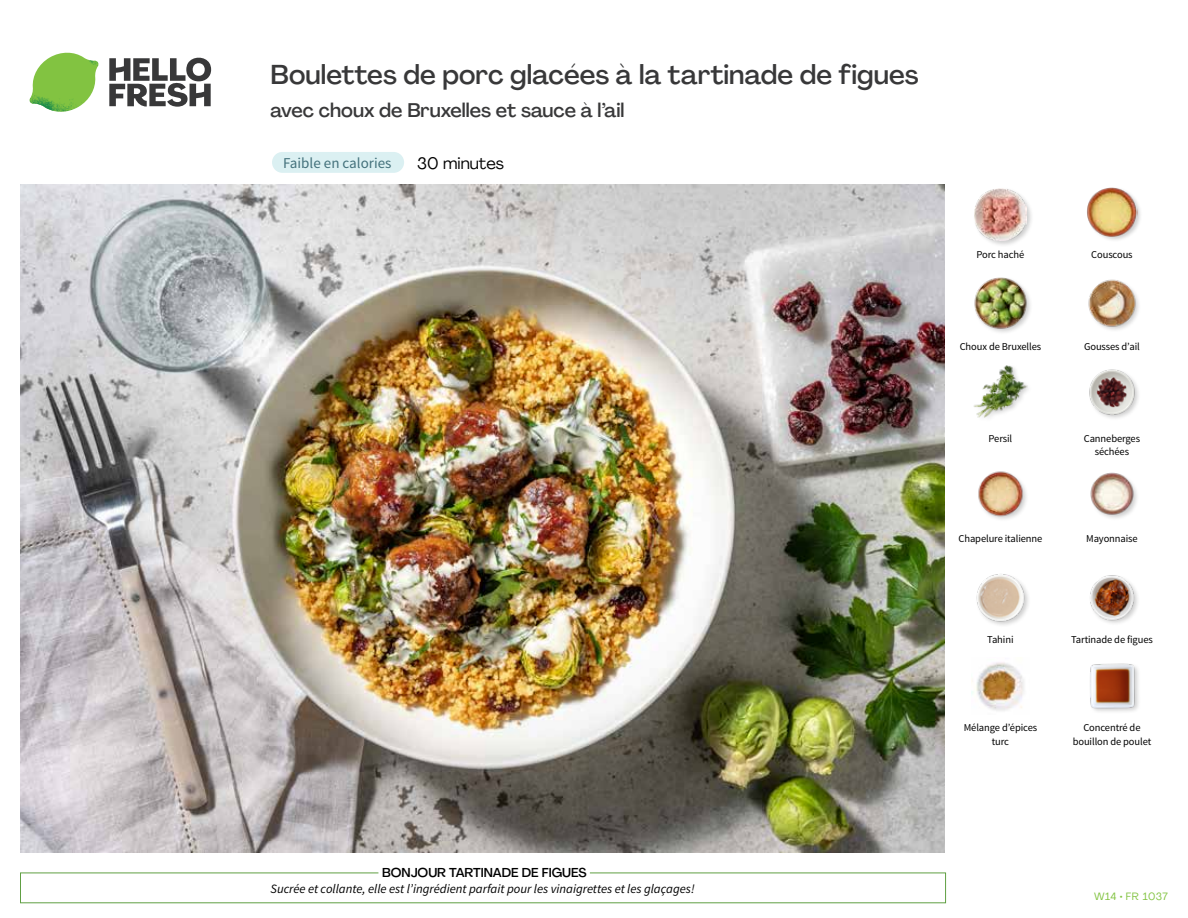
<style>
.page{position:relative;width:1188px;height:918px;background:#fff}
.page>*{position:absolute;margin:0;border:0;box-sizing:border-box;transform-origin:0 0}
.t1{font:500 27px "Agrandir";color:#383839}
.t2{font:500 19.5px "Agrandir";color:#383839}
.t3{font:16.5px "Agrandir";color:#000}
.t4{font:15px "Source Sans Pro";color:#43717b}
.t5{font:italic 12.75px "Source Sans Pro";color:#000}
.t6{font:500 12.75px "Agrandir";color:#000}
.t7{font:10.5px/13.5px "Source Sans Pro";letter-spacing:-.01em;color:#000;text-align:center}
.t8{font:10.5px "Agrandir";letter-spacing:.045em;color:#82c341}
</style>
<div class="page">
<svg style="left:109px;top:57px;width:102px;height:50px"></svg>
<svg style="left:34px;top:53px;width:62px;height:40px"></svg>
<img style="left:67px;top:53px;width:32px;height:26px">
<img style="left:33px;top:75px;width:59px;height:11px">
<img style="left:29px;top:79px;width:61px;height:33px">
<img style="left:65px;top:86px;width:27px;height:25px">
<div style="left:20px;top:873px;width:926px;height:30px;border:1px solid #609f43"></div>
<div style="left:378px;top:865px;width:212px;height:15px;background:#fff"></div>
<img style="left:21px;top:184px;width:924px;height:668px">
<div style="left:272px;top:152px;width:132px;height:21px;background:#dbf0f2;border-radius:10px"></div>
<img style="left:1090px;top:663px;width:49px;height:49px">
<img style="left:972px;top:662px;width:52px;height:49px">
<img style="left:1090px;top:575px;width:48px;height:48px">
<img style="left:976px;top:574px;width:53px;height:51px">
<img style="left:1090px;top:472px;width:47px;height:47px">
<img style="left:978px;top:471px;width:49px;height:49px">
<img style="left:1089px;top:369px;width:50px;height:50px">
<img style="left:973px;top:365px;width:55px;height:53px">
<img style="left:1088px;top:279px;width:51px;height:51px">
<img style="left:974px;top:277px;width:55px;height:55px">
<div style="left:1087px;top:187px;width:56px;height:56px;background:#000;opacity:.2"></div>
<img style="left:1087px;top:187px;width:51px;height:51px">
<div style="left:973px;top:187px;width:61px;height:61px;background:#000;opacity:.2"></div>
<img style="left:975px;top:188px;width:51px;height:52px">
<h1 class="t1" style="left:271px;top:58px;width:650px">Boulettes de porc glacées à la tartinade de figues</h1>
<h2 class="t2" style="left:271px;top:98px;width:355px">avec choux de Bruxelles et sauce à l’ail</h2>
<h3 class="t3" style="left:417px;top:153px;width:88px">30 minutes</h3>
<h3 class="t4" style="left:283px;top:154px;width:110px">Faible en calories</h3>
<p class="t7" style="left:977px;top:248px;width:49px">Porc haché</p>
<p class="t7" style="left:1091px;top:248px;width:43px">Couscous</p>
<p class="t7" style="left:960px;top:340px;width:83px">Choux de Bruxelles</p>
<p class="t7" style="left:1084px;top:340px;width:57px">Gousses d’ail</p>
<p class="t7" style="left:989px;top:432px;width:25px">Persil</p>
<p class="t7" style="left:1084px;top:432px;width:58px">Canneberges séchées</p>
<p class="t7" style="left:959px;top:532px;width:85px">Chapelure italienne</p>
<p class="t7" style="left:1086px;top:532px;width:53px">Mayonnaise</p>
<p class="t7" style="left:987px;top:633px;width:28px">Tahini</p>
<p class="t7" style="left:964px;top:721px;width:75px">Mélange d’épices turc</p>
<p class="t7" style="left:1071px;top:633px;width:83px">Tartinade de figues</p>
<p class="t7" style="left:1073px;top:721px;width:80px">Concentré de bouillon de poulet</p>
<p class="t6" style="left:382px;top:864px;width:206px">BONJOUR TARTINADE DE FIGUES</p>
<p class="t5" style="left:271px;top:881px;width:426px">Sucrée et collante, elle est l’ingrédient parfait pour les vinaigrettes et les glaçages!</p>
<p class="t8" style="left:1094px;top:890px;width:75px">W14 • FR 1037</p>
</div>
